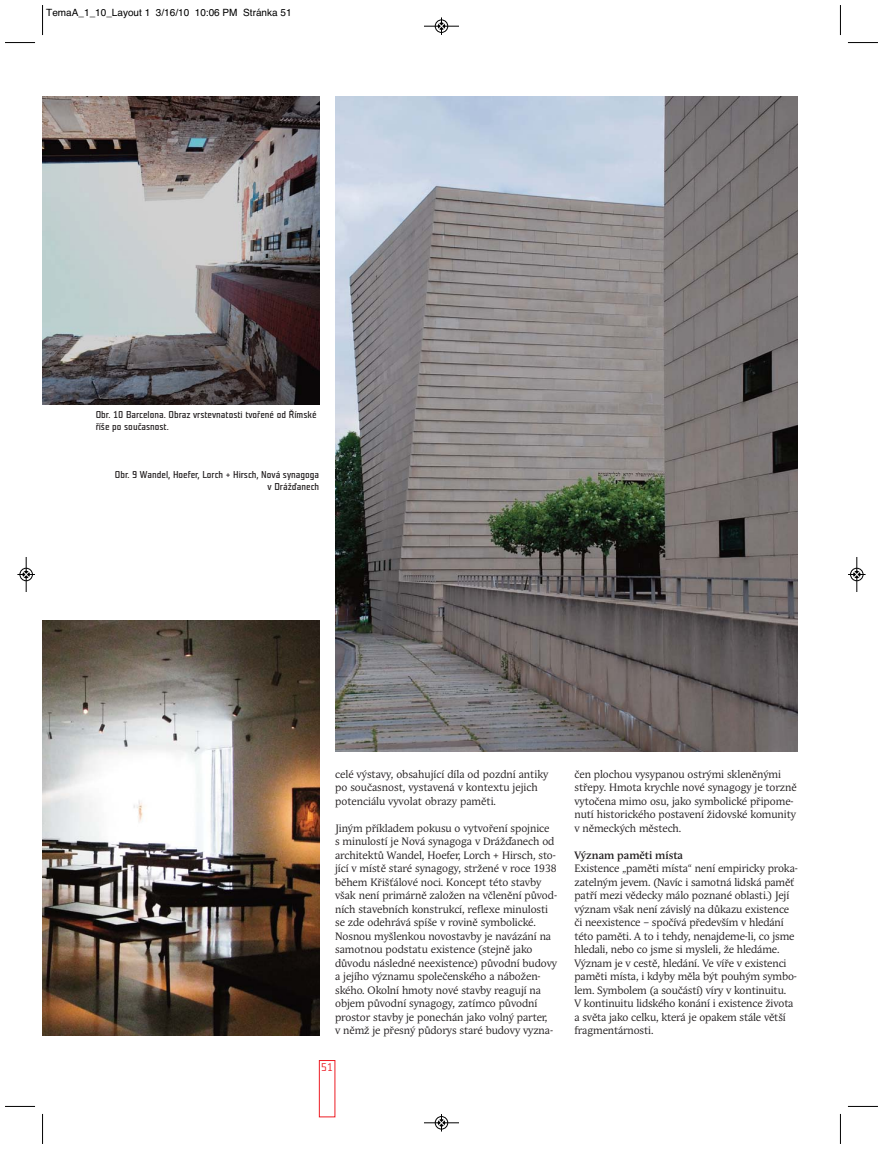
<style>
.page{position:relative;width:883px;height:1149px;background:#fff}
.page>*{position:absolute;margin:0;border:0;box-sizing:border-box;transform-origin:0 0}
.t1{font:11.25px "Teuton Mager";color:#ed1c24}
.t2{font:10.62px/13.5px "Andulka Book Pro";letter-spacing:-.005em;color:#231f20}
.t3{font:700 10.62px "Andulka Book Pro";color:#231f20}
.t4{font:700 10px/11.9px "Teuton Hell";color:#231f20}
.t5{font:10px "Helvetica";color:#000}
</style>
<div class="page">
<div style="left:319px;top:1059px;width:16px;height:57px;border:1px solid #ed1c24"></div>
<img style="left:43px;top:620px;width:276px;height:415px">
<img style="left:335px;top:96px;width:462px;height:655px">
<img style="left:43px;top:96px;width:276px;height:308px">
<hr style="left:42px;top:5px;width:1px;height:30px;background:#000">
<hr style="left:5px;top:42px;width:30px;height:1px;background:#000">
<hr style="left:840px;top:5px;width:1px;height:30px;background:#000">
<hr style="left:847px;top:42px;width:30px;height:1px;background:#000">
<hr style="left:42px;top:1113px;width:1px;height:30px;background:#000">
<hr style="left:5px;top:1105px;width:30px;height:1px;background:#000">
<hr style="left:840px;top:1113px;width:1px;height:30px;background:#000">
<hr style="left:847px;top:1105px;width:30px;height:1px;background:#000">
<div style="left:434px;top:20px;width:14px;height:13px;border:1px solid #fff;border-radius:50%"></div>
<hr style="left:424px;top:26px;width:35px;height:1px;background:#000">
<div style="left:435px;top:20px;width:13px;height:13px;border:1px solid #000;border-radius:50%"></div>
<svg style="left:438px;top:17px;width:6px;height:18px"></svg>
<div style="left:434px;top:1115px;width:14px;height:14px;border:1px solid #fff;border-radius:50%"></div>
<hr style="left:424px;top:1122px;width:35px;height:1px;background:#000">
<div style="left:435px;top:1115px;width:13px;height:13px;border:1px solid #000;border-radius:50%"></div>
<svg style="left:438px;top:1114px;width:6px;height:17px"></svg>
<div style="left:20px;top:567px;width:13px;height:14px;border:1px solid #fff;border-radius:50%"></div>
<hr style="left:26px;top:557px;width:1px;height:35px;background:#000">
<div style="left:20px;top:568px;width:13px;height:12px;border:1px solid #000;border-radius:50%"></div>
<svg style="left:17px;top:571px;width:18px;height:6px"></svg>
<div style="left:849px;top:567px;width:14px;height:14px;border:1px solid #fff;border-radius:50%"></div>
<hr style="left:856px;top:557px;width:1px;height:35px;background:#000">
<div style="left:850px;top:568px;width:13px;height:12px;border:1px solid #000;border-radius:50%"></div>
<svg style="left:848px;top:571px;width:17px;height:6px"></svg>
<p class="t5" style="left:46px;top:9px;width:247px">TemaA_1_10_Layout 1 3/16/10 10:06 PM Stránka 51</p>
<p class="t4" style="left:96px;top:410px;width:222px">Obr. 10 Barcelona. Obraz vrstevnatosti tvořené od Římské říše po současnost.</p>
<p class="t4" style="left:115px;top:469px;width:206px;text-align:right">Obr. 9 Wandel, Hoefer, Lorch + Hirsch, Nová synagoga v Drážďanech</p>
<p class="t2" style="left:335px;top:767px;width:215px">celé výstavy, obsahující díla od pozdní antiky po současnost, vystavená v kontextu jejich potenciálu vyvolat obrazy paměti.</p>
<p class="t2" style="left:335px;top:821px;width:223px">Jiným příkladem pokusu o vytvoření spojnice<br>s minulostí je Nová synagoga v Drážďanech od architektů Wandel, Hoefer, Lorch + Hirsch, sto&shy;jící v místě staré synagogy, stržené v roce 1938 během Křišťálové noci. Koncept této stavby však není primárně založen na včlenění původ&shy;ních stavebních konstrukcí, reflexe minulosti se zde odehrává spíše v rovině symbolické.<br>Nosnou myšlenkou novostavby je navázání na samotnou podstatu existence (stejně jako důvodu následné neexistence) původní budovy a jejího významu společenského a nábožen&shy;ského. Okolní hmoty nové stavby reagují na objem původní synagogy, zatímco původní prostor stavby je ponechán jako volný parter,<br>v němž je přesný půdorys staré budovy vyzna-</p>
<p class="t1" style="left:321px;top:1062px;width:13px">51</p>
<p class="t2" style="left:574px;top:767px;width:224px">čen plochou vysypanou ostrými skleněnými střepy. Hmota krychle nové synagogy je torzně vytočena mimo osu, jako symbolické připome&shy;nutí historického postavení židovské komunity v německých městech.</p>
<p class="t3" style="left:574px;top:850px;width:110px">Význam paměti místa</p>
<p class="t2" style="left:574px;top:862px;width:225px">Existence „paměti místa“ není empiricky proka&shy;zatelným jevem. (Navíc i samotná lidská paměť patří mezi vědecky málo poznané oblasti.) Její význam však není závislý na důkazu existence či neexistence – spočívá především v hledání této paměti. A to i tehdy, nenajdeme-li, co jsme hledali, nebo co jsme si mysleli, že hledáme.<br>Význam je v cestě, hledání. Ve víře v existenci paměti místa, i kdyby měla být pouhým symbo&shy;lem. Symbolem (a součástí) víry v kontinuitu.<br>V kontinuitu lidského konání i existence života a světa jako celku, která je opakem stále větší fragmentárnosti.</p>
</div>
